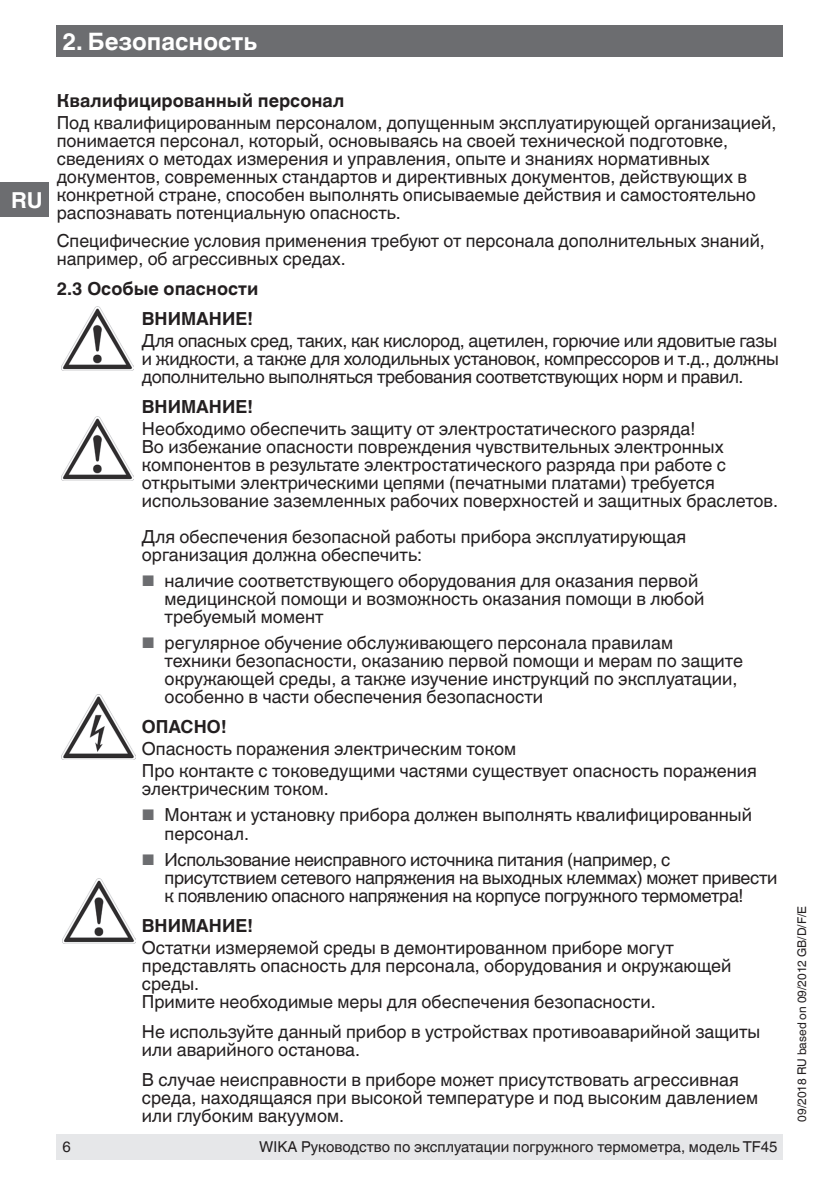
<style>
.page{position:relative;width:840px;height:1191px;background:#fff}
.page>*{position:absolute;margin:0;border:0;box-sizing:border-box;transform-origin:0 0}
.t1{font:700 24px "Helvetica World";color:#fff}
.t2{font:700 22px "Helvetica World";color:#fff}
.t3{font:18px/18px "Helvetica World";color:#231f20}
.t4{font:18px/18px "Helvetica World";letter-spacing:-.02em;color:#231f20}
.t5{font:700 18px/30px "Helvetica World";color:#231f20;text-align:right}
.t6{font:15px "Helvetica World";color:#231f20}
.t7{font:12px "Helvetica World";color:#231f20}
.s1{font-size:15.4px;color:#6c6d70}
</style>
<div class="page">
<div style="left:57px;top:26px;width:725px;height:31px;background:#6c6d70"></div>
<div style="left:0;top:183px;width:48px;height:34px;background:#6c6d70"></div>
<div style="left:57px;top:1134px;width:725px;height:25px;background:#e6e7e9"></div>
<img style="left:61px;top:694px;width:75px;height:65px">
<img style="left:63px;top:879px;width:73px;height:64px">
<img style="left:61px;top:306px;width:73px;height:64px">
<img style="left:61px;top:416px;width:73px;height:65px">
<h1 class="t1" style="left:62px;top:27px;width:196px">2. Безопасность</h1>
<p class="t2" style="left:11px;top:187px;width:33px">RU</p>
<p class="t5" style="left:57px;top:86px;width:289px">Квалифицированный персонал</p>
<p class="t3" style="left:57px;top:114px;width:720px">Под квалифицированным персоналом, допущенным эксплуатирующей организацией, понимается персонал, который, основываясь на своей технической подготовке, сведениях о методах измерения и управления, опыте и знаниях нормативных документов, современных стандартов и директивных документов, действующих в конкретной стране, способен выполнять описываемые действия и самостоятельно распознавать потенциальную опасность.</p>
<p class="t3" style="left:57px;top:232px;width:709px">Специфические условия применения требуют от персонала дополнительных знаний, например, об агрессивных средах.</p>
<p class="t5" style="left:57px;top:274px;width:203px">2.3 Особые опасности<br>ВНИМАНИЕ!</p>
<p class="t3" style="left:142px;top:332px;width:638px;text-align:justify">Для опасных сред, таких, как кислород, ацетилен, горючие или ядовитые газы и жидкости, а также для холодильных установок, компрессоров и т.д., должны дополнительно выполняться требования соответствующих норм и правил.</p>
<p class="t5" style="left:142px;top:392px;width:113px">ВНИМАНИЕ!</p>
<p class="t3" style="left:142px;top:420px;width:637px">Необходимо обеспечить защиту от электростатического разряда!<br>Во избежание опасности повреждения чувствительных электронных компонентов в результате электростатического разряда при работе с открытыми электрическими цепями (печатными платами) требуется использование заземленных рабочих поверхностей и защитных браслетов.</p>
<p class="t3" style="left:142px;top:528px;width:545px">Для обеспечения безопасной работы прибора эксплуатирующая организация должна обеспечить:</p>
<p class="t3" style="left:164px;top:572px;width:541px;text-indent:-23px"><span class="s1">■</span> наличие соответствующего оборудования для оказания первой медицинской помощи и возможность оказания помощи в любой требуемый момент</p>
<p class="t3" style="left:164px;top:634px;width:579px;text-indent:-23px"><span class="s1">■</span> регулярное обучение обслуживающего персонала правилам техники безопасности, оказанию первой помощи и мерам по защите окружающей среды, а также изучение инструкций по эксплуатации, особенно в части обеспечения безопасности</p>
<p class="t5" style="left:142px;top:712px;width:86px">ОПАСНО!</p>
<p class="t3" style="left:142px;top:738px;width:616px;line-height:22px">Опасность поражения электрическим током<br>Про контакте с токоведущими частями существует опасность поражения</p>
<p class="t3" style="left:142px;top:780px;width:188px">электрическим током.</p>
<p class="t3" style="left:164px;top:806px;width:588px;text-indent:-23px"><span class="s1">■</span> Монтаж и установку прибора должен выполнять квалифицированный персонал.</p>
<p class="t4" style="left:164px;top:850px;width:614px;text-indent:-23px"><span class="s1">■</span> Использование неисправного источника питания (например, с присутствием сетевого напряжения на выходных клеммах) может привести к появлению опасного напряжения на корпусе погружного термометра!</p>
<p class="t5" style="left:142px;top:910px;width:113px">ВНИМАНИЕ!</p>
<p class="t3" style="left:142px;top:938px;width:590px">Остатки измеряемой среды в демонтированном приборе могут представлять опасность для персонала, оборудования и окружающей среды.<br>Примите необходимые меры для обеспечения безопасности.</p>
<p class="t3" style="left:142px;top:1022px;width:619px">Не используйте данный прибор в устройствах противоаварийной защиты или аварийного останова.</p>
<p class="t3" style="left:142px;top:1070px;width:617px">В случае неисправности в приборе может присутствовать агрессивная среда, находящаяся при высокой температуре и под высоким давлением или глубоким вакуумом.</p>
<p class="t6" style="left:62px;top:1138px;width:10px">6</p>
<p class="t6" style="left:259px;top:1138px;width:519px">WIKA Руководство по эксплуатации погружного термометра, модель TF45</p>
<p class="t7" style="left:794px;top:1121px;width:217px;rotate:-90deg">09/2018 RU based on 09/2012 GB/D/F/E</p>
</div>
